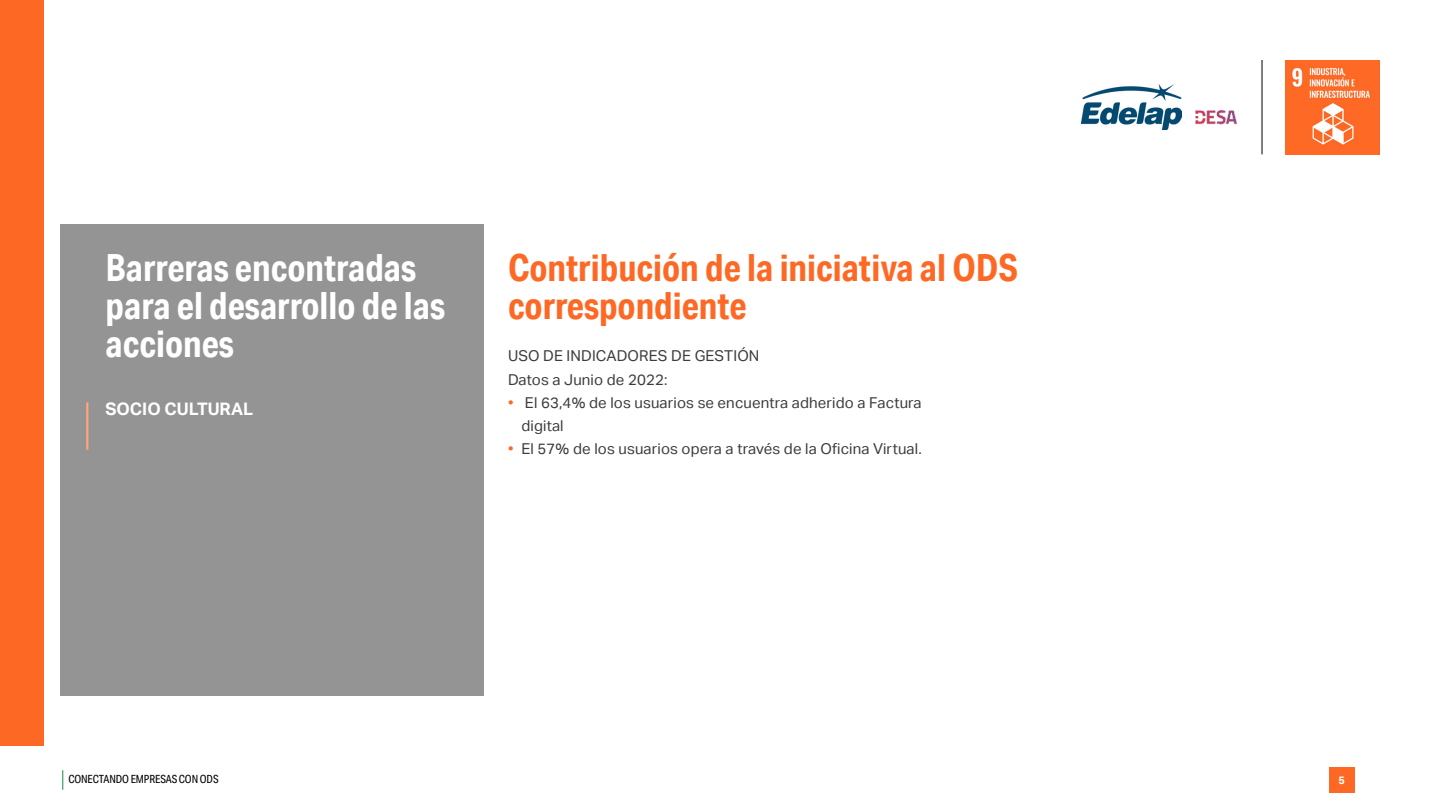
<style>
.page{position:relative;width:1440px;height:810px;background:#fff}
.page>*{position:absolute;margin:0;border:0;box-sizing:border-box;transform-origin:0 0}
.t1{font:700 37.5px/38.2px "Aktiv Grotesk Cd";color:#fff}
.t2{font:700 37.5px/38.2px "Aktiv Grotesk Cd";color:#fd6925}
.t3{font:700 17.25px "Aktiv Grotesk";color:#fff}
.t4{font:15px/23.2px "Aktiv Grotesk";letter-spacing:.01em;color:#3c3c3b}
.t5{font:11.25px "Aktiv Grotesk Cd";letter-spacing:-.01em;color:#000}
.t6{font:700 10.88px "Aktiv Grotesk";color:#fff}
.s1{color:#fd6925}
</style>
<div class="page">
<svg style="left:62px;top:770px;width:1px;height:20px"></svg>
<div style="left:1329px;top:767px;width:25px;height:26px;background:#fd6925"></div>
<img style="left:1285px;top:60px;width:95px;height:95px">
<hr style="left:1262px;top:60px;width:1px;height:94px;background:#000">
<img style="left:1081px;top:84px;width:100px;height:46px">
<img style="left:1195px;top:110px;width:43px;height:15px">
<div style="left:0;top:0;width:44px;height:746px;background:#fd6925"></div>
<div style="left:60px;top:225px;width:424px;height:471px;background:#949494"></div>
<hr style="left:86px;top:402px;width:2px;height:48px;background:#fea57c">
<h1 class="t1" style="left:106px;top:248px;width:341px">Barreras encontradas para el desarrollo de las acciones</h1>
<p class="t3" style="left:106px;top:399px;width:149px">SOCIO CULTURAL</p>
<h1 class="t2" style="left:508px;top:248px;width:512px">Contribución de la iniciativa al ODS correspondiente</h1>
<p class="t4" style="left:508px;top:344px;width:253px">USO DE INDICADORES DE GESTIÓN<br>Datos a Junio de 2022:</p>
<p class="t4" style="left:522px;top:391px;width:402px;text-indent:-14px"><span class="s1">•</span> El 63,4% de los usuarios se encuentra adherido a Factura digital</p>
<p class="t4" style="left:508px;top:437px;width:415px"><span class="s1">•</span> El 57% de los usuarios opera a través de la Oficina Virtual.</p>
<p class="t5" style="left:68px;top:773px;width:152px">CONECTANDO EMPRESAS CON ODS</p>
<p class="t6" style="left:1338px;top:774px;width:8px">5</p>
</div>
